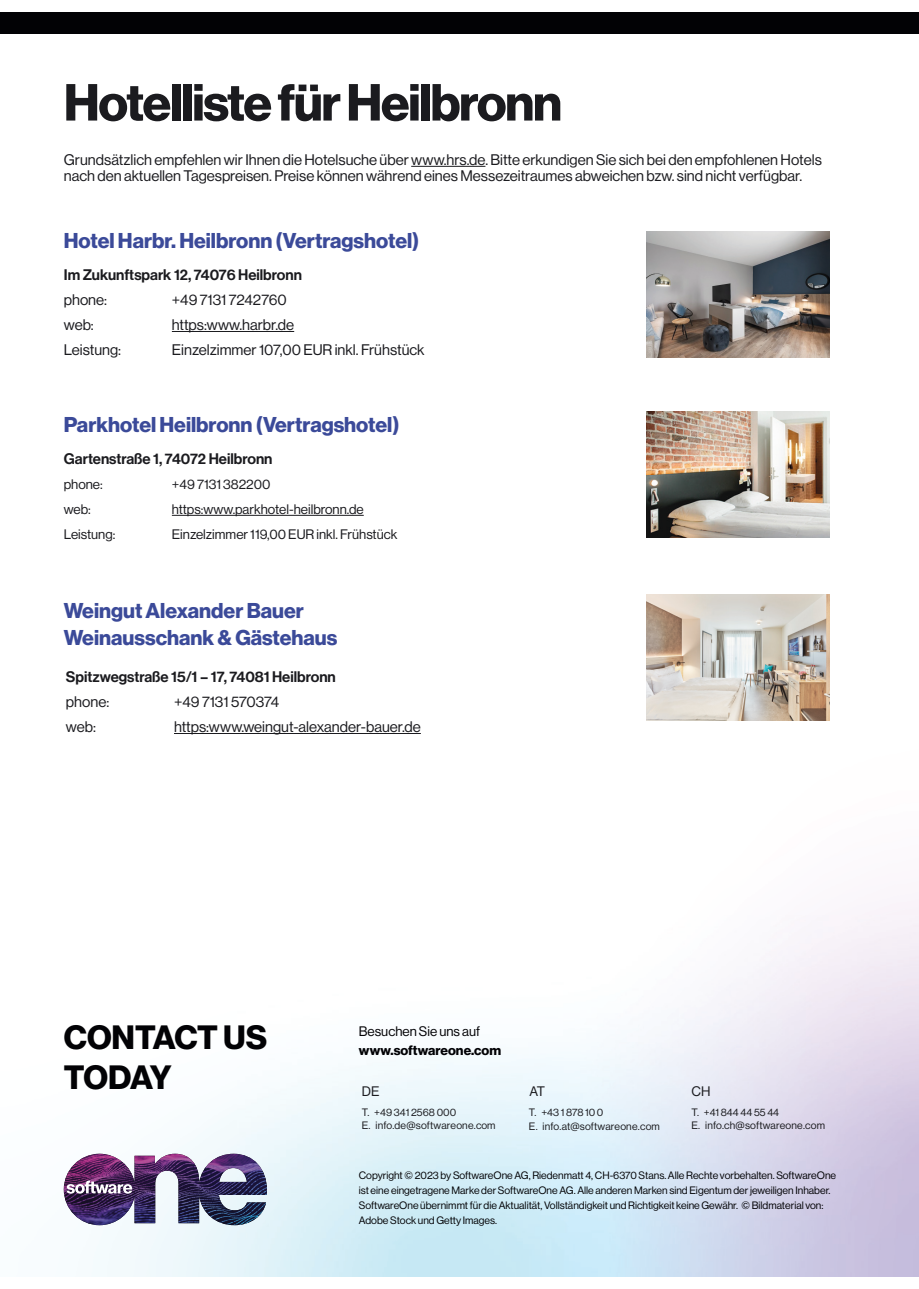
<style>
.page{position:relative;width:919px;height:1289px;background:#fff}
.page>*{position:absolute;margin:0;border:0;box-sizing:border-box;transform-origin:0 0}
.t1{font:700 51px "Haas Grot Disp 75";letter-spacing:-.025em;color:#1b1b1f}
.t2{font:700 33px/39.6px "Haas Grot Disp 75";letter-spacing:-.015em;color:#020205}
.Subtitle_-_Blue__14_18{font:700 21px/27px "Haas Grot Disp 75";color:#3b4a99}
.Body_Text__9_11{font:15px/16.5px "Haas Grot Disp 55 Roman";color:#1b1b1f}
.Body_text_subtitle_bold_-_grey__10_14{font:500 15px "Haas Grot Disp 65";color:#1b1b1f}
.Body_Text__9_11-2{font:13.5px "Haas Grot Disp 55 Roman";color:#1b1b1f}
.t3{font:700 13.5px/19.5px "Haas Grot Disp 75";color:#020205}
.Body_Text{font:10.5px/15px "Haas Grot Disp 55 Roman";color:#020205}
.Hyperlinks_Copyright{font:10.5px "Haas Grot Disp 55 Roman";letter-spacing:.01em;color:#1b1b1f}
.Body_Text-2{font:10.5px/13.5px "Haas Grot Disp 55 Roman";color:#1b1b1f}
.s1{font-family:"Haas Grot Disp 55 Roman";font-weight:400}
</style>
<div class="page">
<div style="left:0;top:13px;width:918px;height:21px;background:#020205"></div>
<hr style="left:411px;top:166px;width:74px;height:1px;background:#1b1b1f">
<hr style="left:172px;top:331px;width:122px;height:1px;background:#1b1b1f">
<img style="left:646px;top:232px;width:183px;height:126px">
<hr style="left:172px;top:515px;width:192px;height:1px;background:#1b1b1f">
<hr style="left:174px;top:733px;width:247px;height:1px;background:#1b1b1f">
<img style="left:646px;top:411px;width:183px;height:126px">
<img style="left:646px;top:594px;width:183px;height:126px">
<img style="left:64px;top:1153px;width:203px;height:72px">
<p class="t1" style="left:64px;top:73px;width:499px">Hotelliste für Heilbronn</p>
<p class="Body_Text__9_11" style="left:64px;top:151px;width:759px">Grundsätzlich empfehlen wir Ihnen die Hotelsuche über www.hrs.de. Bitte erkundigen Sie sich bei den empfohlenen Hotels nach den aktuellen Tagespreisen. Preise können während eines Messezeitraumes abweichen bzw. sind nicht verfügbar.</p>
<p class="Subtitle_-_Blue__14_18" style="left:64px;top:227px;width:357px">Hotel Harbr. Heilbronn (Vertragshotel)</p>
<p class="Body_text_subtitle_bold_-_grey__10_14" style="left:64px;top:266px;width:239px">Im Zukunftspark 12, 74076 Heilbronn</p>
<p class="Body_Text__9_11" style="left:64px;top:291px;width:45px">phone:</p>
<p class="Body_Text__9_11" style="left:172px;top:291px;width:116px">+49 7131 7242760</p>
<p class="Body_Text__9_11" style="left:64px;top:316px;width:31px">web:</p>
<p class="Body_Text__9_11" style="left:172px;top:316px;width:124px">https:www.harbr.de</p>
<p class="Body_Text__9_11" style="left:64px;top:341px;width:59px">Leistung:</p>
<p class="Body_Text__9_11" style="left:172px;top:341px;width:254px">Einzelzimmer 107,00 EUR inkl. Frühstück</p>
<p class="Subtitle_-_Blue__14_18" style="left:64px;top:411px;width:337px">Parkhotel Heilbronn (Vertragshotel)</p>
<p class="Body_text_subtitle_bold_-_grey__10_14" style="left:64px;top:450px;width:210px">Gartenstraße 1, 74072 Heilbronn</p>
<p class="Body_Text__9_11-2" style="left:64px;top:476px;width:40px">phone:</p>
<p class="Body_Text__9_11-2" style="left:172px;top:476px;width:100px">+49 7131 382200</p>
<p class="Body_Text__9_11-2" style="left:64px;top:501px;width:28px">web:</p>
<p class="Body_Text__9_11-2" style="left:172px;top:501px;width:193px">https:www.parkhotel-heilbronn.de</p>
<p class="Body_Text__9_11-2" style="left:64px;top:526px;width:53px">Leistung:</p>
<p class="Body_Text__9_11-2" style="left:172px;top:526px;width:227px">Einzelzimmer 119,00 EUR inkl. Frühstück</p>
<p class="Subtitle_-_Blue__14_18" style="left:64px;top:597px;width:275px">Weingut Alexander Bauer<br>Weinausschank &amp; Gästehaus</p>
<p class="Body_text_subtitle_bold_-_grey__10_14" style="left:66px;top:668px;width:271px">Spitzwegstraße 15/1 – 17, 74081 Heilbronn</p>
<p class="Body_Text__9_11" style="left:66px;top:693px;width:45px">phone:</p>
<p class="Body_Text__9_11" style="left:174px;top:693px;width:107px">+49 7131 570374</p>
<p class="Body_Text__9_11" style="left:66px;top:718px;width:31px">web:</p>
<p class="Body_Text__9_11" style="left:174px;top:718px;width:248px">https:www.weingut-alexander-bauer.de</p>
<p class="t2" style="left:64px;top:1018px;width:205px">CONTACT US<br>TODAY</p>
<p class="t3" style="left:359px;top:1021px;width:144px"><span class="s1">Besuchen Sie uns auf </span>www.softwareone.com</p>
<p class="Body_Text__9_11-2" style="left:362px;top:1083px;width:19px">DE</p>
<p class="Body_Text-2" style="left:362px;top:1105px;width:135px">T. +49 341 2568 000<br>E. info.de@softwareone.com</p>
<p class="Body_Text__9_11-2" style="left:529px;top:1083px;width:17px">AT</p>
<p class="Hyperlinks_Copyright" style="left:529px;top:1106px;width:76px">T. +43 1 878 10 0</p>
<p class="Hyperlinks_Copyright" style="left:529px;top:1120px;width:132px">E. info.at@softwareone.com</p>
<p class="Body_Text__9_11-2" style="left:691px;top:1083px;width:20px">CH</p>
<p class="Hyperlinks_Copyright" style="left:691px;top:1106px;width:89px">T. +41 844 44 55 44</p>
<p class="Hyperlinks_Copyright" style="left:691px;top:1119px;width:135px">E. info.ch@softwareone.com</p>
<p class="Body_Text" style="left:359px;top:1168px;width:479px">Copyright © 2023 by SoftwareOne AG, Riedenmatt 4, CH-6370 Stans. Alle Rechte vorbehalten. SoftwareOne ist eine eingetragene Marke der SoftwareOne AG. Alle anderen Marken sind Eigentum der jeweiligen Inhaber.<br>SoftwareOne übernimmt für die Aktualität, Vollständigkeit und Richtigkeit keine Gewähr. © Bildmaterial von:<br>Adobe Stock und Getty Images.</p>
</div>
